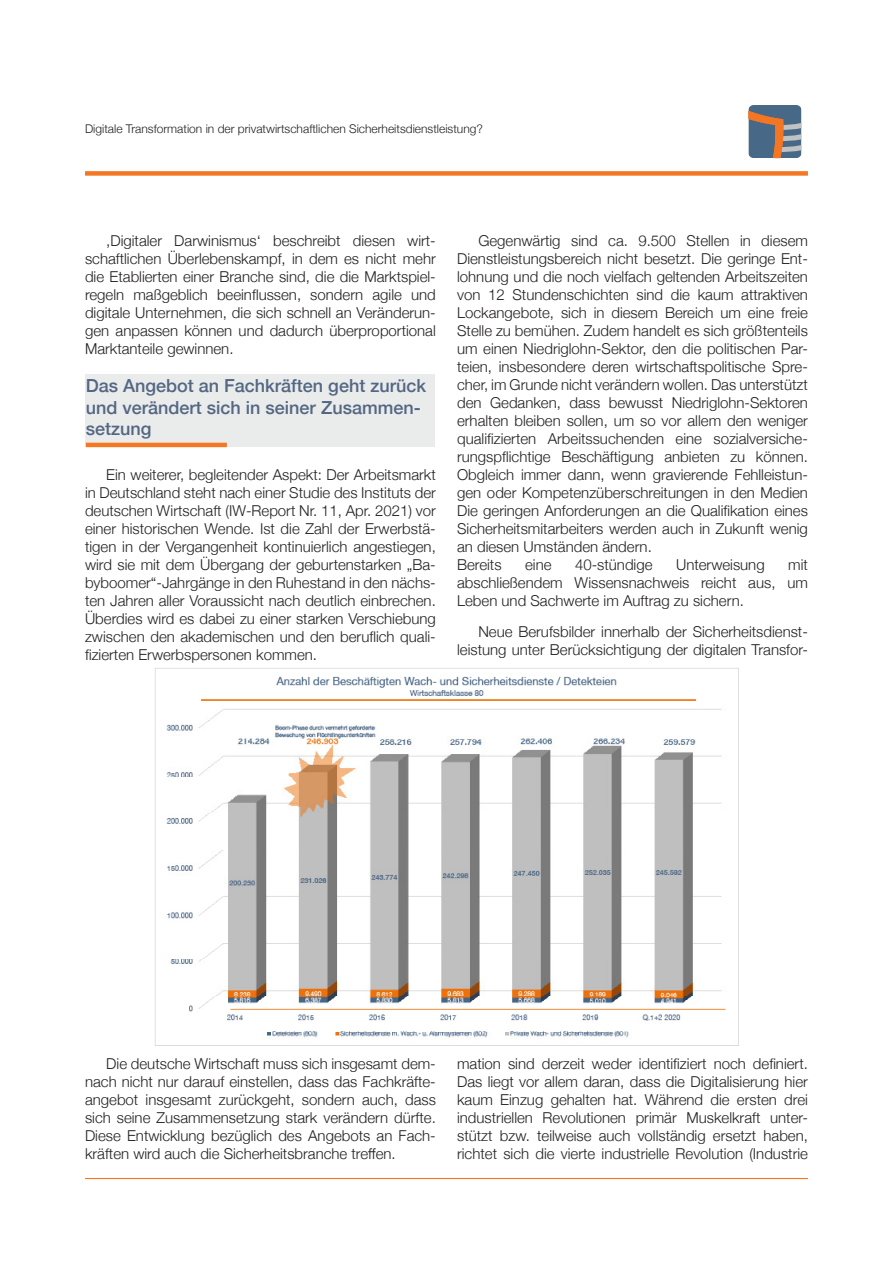
<style>
.page{position:relative;width:893px;height:1263px;background:#fff}
.page>*{position:absolute;margin:0;border:0;box-sizing:border-box;transform-origin:0 0}
.t1{font:500 18px/21.6px "Helvetica Neue";color:#536783}
.t2{font:300 15px/18px "Helvetica Neue";color:#231f20;text-align:justify}
.t3{font:300 12px "Helvetica Neue";color:#231f20}
</style>
<div class="page">
<hr style="left:85px;top:1178px;width:723px;height:1px;background:#f47723">
<div style="left:86px;top:375px;width:349px;height:72px;background:#eaebeb"></div>
<hr style="left:86px;top:443px;width:141px;height:4px;background:#f47723">
<div style="left:85px;top:171px;width:723px;height:5px;background:#f47723"></div>
<svg style="left:748px;top:105px;width:53px;height:53px;background:#77757b"></svg>
<img style="left:155px;top:668px;width:583px;height:377px">
<p class="t3" style="left:85px;top:119px;width:399px">Digitale Transformation in der privatwirtschaftlichen Sicherheitsdienstleistung?</p>
<p class="t2" style="left:85px;top:231px;width:352px;text-indent:21px">‚Digitaler Darwinismus‘ beschreibt diesen wirt&shy;schaftlichen Überlebenskampf, in dem es nicht mehr die Etablierten einer Branche sind, die die Marktspiel&shy;regeln maßgeblich beeinflussen, sondern agile und digitale Unternehmen, die sich schnell an Veränderun&shy;gen anpassen können und dadurch überproportional Marktanteile gewinnen.</p>
<p class="t1" style="left:86px;top:373px;width:342px">Das Angebot an Fachkräften geht zurück und verändert sich in seiner Zusammen&shy;setzung</p>
<p class="t2" style="left:85px;top:465px;width:352px;text-indent:21px">Ein weiterer, begleitender Aspekt: Der Arbeitsmarkt in Deutschland steht nach einer Studie des Instituts der deutschen Wirtschaft (IW-Report Nr. 11, Apr. 2021) vor einer historischen Wende. Ist die Zahl der Erwerbstä&shy;tigen in der Vergangenheit kontinuierlich angestiegen, wird sie mit dem Übergang der geburtenstarken „Ba&shy;byboomer“-Jahrgänge in den Ruhestand in den nächs&shy;ten Jahren aller Voraussicht nach deutlich einbrechen.<br>Überdies wird es dabei zu einer starken Verschiebung zwischen den akademischen und den beruflich quali&shy;fizierten Erwerbspersonen kommen.</p>
<p class="t2" style="left:457px;top:231px;width:352px;text-indent:21px">Gegenwärtig sind ca. 9.500 Stellen in diesem Dienstleistungsbereich nicht besetzt. Die geringe Ent&shy;lohnung und die noch vielfach geltenden Arbeitszeiten von 12 Stundenschichten sind die kaum attraktiven Lockangebote, sich in diesem Bereich um eine freie Stelle zu bemühen. Zudem handelt es sich größtenteils um einen Niedriglohn-Sektor, den die politischen Par&shy;teien, insbesondere deren wirtschaftspolitische Spre&shy;cher, im Grunde nicht verändern wollen. Das unterstützt den Gedanken, dass bewusst Niedriglohn-Sektoren erhalten bleiben sollen, um so vor allem den weniger qualifizierten Arbeitssuchenden eine sozialversiche&shy;rungspflichtige Beschäftigung anbieten zu können.<br>Obgleich immer dann, wenn gravierende Fehlleistun&shy;gen oder Kompetenzüberschreitungen in den Medien Die geringen Anforderungen an die Qualifikation eines Sicherheitsmitarbeiters werden auch in Zukunft wenig an diesen Umständen ändern.</p>
<p class="t2" style="left:457px;top:555px;width:46px">Bereits</p>
<p class="t2" style="left:525px;top:555px;width:28px">eine</p>
<p class="t2" style="left:575px;top:555px;width:79px">40-stündige</p>
<p class="t2" style="left:676px;top:555px;width:90px">Unterweisung</p>
<p class="t2" style="left:457px;top:555px;width:352px;text-indent:331px">mit abschließendem Wissensnachweis reicht aus, um Leben und Sachwerte im Auftrag zu sichern.</p>
<p class="t2" style="left:457px;top:622px;width:352px;text-align:right">Neue Berufsbilder innerhalb der Sicherheitsdienst&shy;leistung unter Berücksichtigung der digitalen Transfor-</p>
<p class="t2" style="left:85px;top:1054px;width:352px;text-indent:21px">Die deutsche Wirtschaft muss sich insgesamt dem&shy;nach nicht nur darauf einstellen, dass das Fachkräfte&shy;angebot insgesamt zurückgeht, sondern auch, dass sich seine Zusammensetzung stark verändern dürfte.<br>Diese Entwicklung bezüglich des Angebots an Fach&shy;kräften wird auch die Sicherheitsbranche treffen.</p>
<p class="t2" style="left:457px;top:1054px;width:352px">mation sind derzeit weder identifiziert noch definiert.<br>Das liegt vor allem daran, dass die Digitalisierung hier kaum Einzug gehalten hat. Während die ersten drei industriellen Revolutionen primär Muskelkraft unter&shy;stützt bzw. teilweise auch vollständig ersetzt haben, richtet sich die vierte industrielle Revolution (Industrie</p>
</div>
